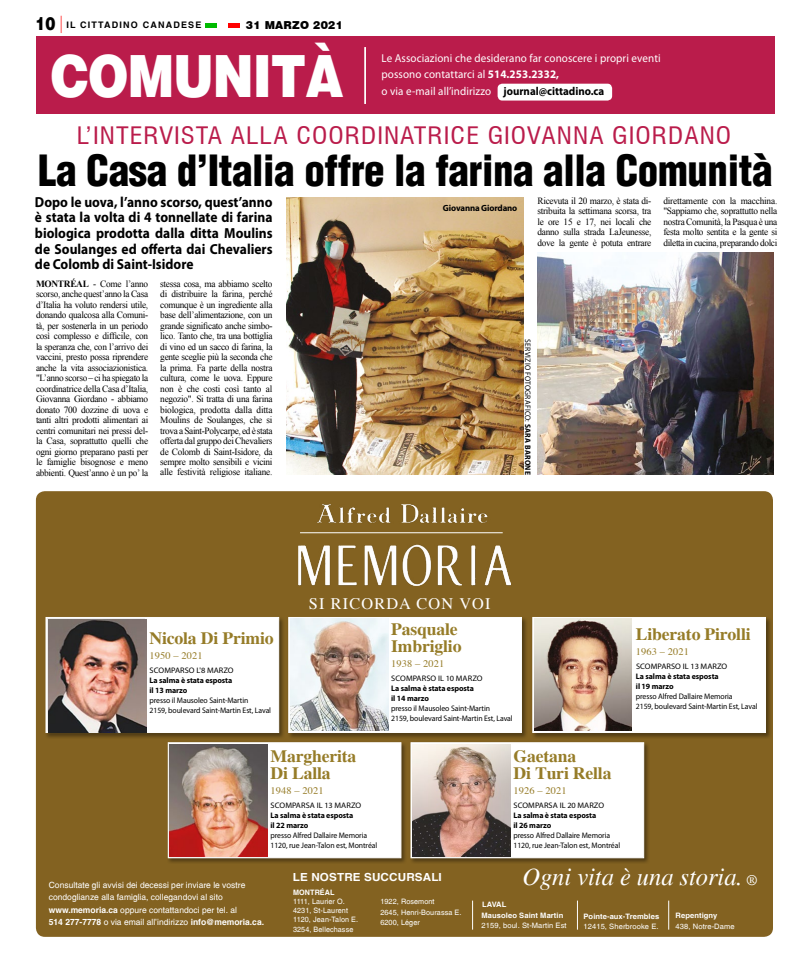
<style>
.page{position:relative;width:792px;height:972px;background:#fff}
.page>*{position:absolute;margin:0;border:0;box-sizing:border-box;transform-origin:0 0}
.t1{font:58.3px "Switzerland Black Plain";letter-spacing:-.02em;color:#fff;scale:.84 1}
.t2{font:42px "Switzerland Cond Black Plain";letter-spacing:-.01em;color:#000}
.t3{font:italic 24.6px "Times";color:#fff}
.t4{font:condensed 23.5px "Swiss 721 BT";letter-spacing:.04em;color:#ba1c4b;scale:1.11 1}
.t5{font:700 17px/17px "Times";letter-spacing:-.01em;color:#967c28;scale:1.04 1}
.t6{font:16px "Times";letter-spacing:.07em;color:#fff}
.t7{font:700 14.6px/15.7px "Myriad Pro";color:#000;text-align:justify;scale:.93 1}
.t8{font:11.5px/16.7px "Myriad Pro";letter-spacing:.01em;color:#fff;scale:.96 1}
.t9{font:700 11.1px "Switzerland";letter-spacing:.01em;color:#fff;scale:1.05 1}
.t10{font:900 11px "Swiss 721 BT";letter-spacing:.02em;color:#000}
.t11{font:10px "Times";letter-spacing:.01em;color:#967c28;scale:1.04 1}
.t12{font:9.5px/10.5px "Times New Roman";letter-spacing:-.03em;color:#000;text-align:justify}
.t13{font:700 9px "Switzerland";letter-spacing:.13em;color:#000}
.t14{font:700 9px "Myriad Pro";letter-spacing:-.015em;color:#000}
.t15{font:8.6px/12.6px "Switzerland Plain";color:#fff}
.t16{font:700 8.6px "Switzerland";color:#fff}
.t17{font:8px/10px "Myriad Pro";letter-spacing:-.01em;color:#000}
.t18{font:700 8px/10px "Myriad Pro";letter-spacing:-.01em;color:#000}
.t19{font:8px "Myriad Pro";letter-spacing:.01em;color:#000;scale:1.04 1}
.t20{font:8px "Myriad Pro";letter-spacing:.03em;color:#000;scale:.95 1}
.t21{font:7.4px/9.3px "Switzerland Plain";letter-spacing:.01em;color:#fff}
.t22{font:700 7.4px/11.4px "Switzerland";letter-spacing:.01em;color:#fff}
.s1{font-family:"Switzerland Black Plain";font-weight:400;font-size:18px}
.s2{font-family:"Swiss 721 BT";font-weight:400;font-stretch:condensed;font-size:17.3px;color:#f00}
.s3{font-weight:700}
.s4{font-weight:700;color:#000}
.s5{font-family:"Switzerland";font-weight:700}
.s6{font-family:"Switzerland Plain";font-weight:400}
.s7{font-size:14.8px}
</style>
<div class="page">
<div style="left:206px;top:23px;width:11px;height:5px;background:#00ba00"></div>
<div style="left:229px;top:23px;width:11px;height:5px;background:#f00"></div>
<div style="left:36px;top:36px;width:738px;height:77px;background:#ba1c4b"></div>
<div style="left:498px;top:84px;width:114px;height:17px;background:#fff;border-radius:5px"></div>
<hr style="left:365px;top:47px;width:1px;height:57px;background:#fff">
<div style="left:36px;top:491px;width:737px;height:446px;background:#836221;border-radius:9px"></div>
<div style="left:45px;top:616px;width:240px;height:123px;background:#000;opacity:.4"></div>
<div style="left:46px;top:617px;width:233px;height:116px;background:#fff;border:1px solid #fff"></div>
<div style="left:167px;top:741px;width:240px;height:123px;background:#000;opacity:.4"></div>
<div style="left:168px;top:742px;width:233px;height:116px;background:#fff;border:1px solid #fff"></div>
<div style="left:287px;top:616px;width:241px;height:123px;background:#000;opacity:.4"></div>
<div style="left:288px;top:617px;width:234px;height:116px;background:#fff;border:1px solid #fff"></div>
<div style="left:410px;top:741px;width:240px;height:123px;background:#000;opacity:.4"></div>
<div style="left:411px;top:742px;width:233px;height:116px;background:#fff;border:1px solid #fff"></div>
<div style="left:531px;top:616px;width:241px;height:123px;background:#000;opacity:.4"></div>
<div style="left:532px;top:617px;width:234px;height:116px;background:#fff;border:1px solid #fff"></div>
<img style="left:298px;top:505px;width:212px;height:81px">
<hr style="left:300px;top:532px;width:203px;height:1px;background:#fff">
<svg style="left:472px;top:901px;width:1px;height:29px"></svg>
<svg style="left:577px;top:901px;width:1px;height:29px"></svg>
<svg style="left:669px;top:901px;width:1px;height:29px"></svg>
<img style="left:48px;top:620px;width:98px;height:112px">
<img style="left:170px;top:745px;width:97px;height:112px">
<img style="left:290px;top:619px;width:98px;height:112px">
<img style="left:413px;top:745px;width:97px;height:112px">
<img style="left:534px;top:619px;width:98px;height:112px">
<img style="left:537px;top:253px;width:237px;height:222px">
<img style="left:286px;top:198px;width:237px;height:277px">
<p class="t13" style="left:36px;top:20px;width:168px"><span class="s1">10</span> <span class="s2">|</span> IL CITTADINO CANADESE</p>
<p class="t10" style="left:246px;top:19px;width:98px">31 MARZO 2021</p>
<h1 class="t1" style="left:51px;top:38px;width:350px">COMUNITÀ</h1>
<p class="t8" style="left:382px;top:49px;width:292px">Le Associazioni che desiderano far conoscere i propri eventi possono contattarci al <span class="s3">514.253.2332,<br></span>o via e-mail all’indirizzo <span class="s4">journal@cittadino.ca</span></p>
<h3 class="t4" style="left:77px;top:121px;width:591px">L’INTERVISTA ALLA COORDINATRICE GIOVANNA GIORDANO</h3>
<h2 class="t2" style="left:38px;top:144px;width:736px">La Casa d’Italia offre la farina alla Comunità</h2>
<h3 class="t7" style="left:35px;top:193px;width:257px">Dopo le uova, l’anno scorso, quest’anno è stata la volta di 4 tonnellate di farina biologica prodotta dalla ditta Moulins de Soulanges ed offerta dai Chevaliers de Colomb di Saint-Isidore</h3>
<p class="t12" style="left:537px;top:195px;width:115px">Ricevuta il 20 marzo, è stata di&shy;stribuita la settimana scorsa, tra le ore 15 e 17, nei locali che danno sulla strada LaJeunesse, dove la gente è potuta entrare</p>
<p class="t12" style="left:663px;top:195px;width:116px">direttamente con la macchina. "Sappiamo che, soprattutto nella nostra Comunità, la Pasqua è una festa molto sentita e la gente si diletta in cucina, preparando dolci</p>
<p class="t14" style="left:443px;top:202px;width:76px">Giovanna Giordano</p>
<p class="t12" style="left:36px;top:278px;width:114px"><span class="s3">MONTRÉAL</span> - Come l’anno scorso, anche quest’anno la Casa d’Italia ha voluto rendersi utile, donando qualcosa alla Comuni&shy;tà, per sostenerla in un periodo così complesso e difficile, con la speranza che, con l’arrivo dei vaccini, presto possa riprendere anche la vita associazionistica. "L’anno scorso – ci ha spiegato la coordinatrice della Casa d’Italia, Giovanna Giordano - abbiamo donato 700 dozzine di uova e tanti altri prodotti alimentari ai centri comunitari nei pressi del&shy;la Casa, soprattutto quelli che ogni giorno preparano pasti per le famiglie bisognose e meno abbienti. Quest’anno è un po’ la</p>
<p class="t12" style="left:160px;top:278px;width:114px">stessa cosa, ma abbiamo scelto di distribuire la farina, perché comunque è un ingrediente alla base dell’alimentazione, con un grande significato anche simbo&shy;lico. Tanto che, tra una bottiglia di vino ed un sacco di farina, la gente sceglie più la seconda che la prima. Fa parte della nostra cultura, come le uova. Eppure non è che costi così tanto al negozio". Si tratta di una farina biologica, prodotta dalla ditta Moulins de Soulanges, che si trova a Saint-Polycarpe, ed è stata offerta dal gruppo dei Chevaliers de Colomb di Saint-Isidore, da sempre molto sensibili e vicini alle festività religiose italiane.</p>
<p class="t20" style="left:533px;top:339px;width:144px;rotate:90deg">SERVIZIO FOTOGRAFICO: <span class="s3">SARA BARONE</span></p>
<h3 class="t6" style="left:309px;top:589px;width:183px">SI RICORDA CON VOI</h3>
<h3 class="t5" style="left:150px;top:629px;width:121px">Nicola Di Primio</h3>
<p class="t11" style="left:150px;top:646px;width:53px">1950 – 2021</p>
<p class="t19" style="left:150px;top:665px;width:82px">SCOMPARSO L'8 MARZO</p>
<p class="t18" style="left:150px;top:675px;width:84px">La salma è stata esposta il 13 marzo</p>
<p class="t17" style="left:150px;top:695px;width:123px">presso il Mausoleo Saint-Martin<br>2159, boulevard Saint-Martin Est, Laval</p>
<h3 class="t5" style="left:271px;top:747px;width:84px">Margherita<br>Di Lalla</h3>
<p class="t11" style="left:271px;top:781px;width:53px">1948 – 2021</p>
<p class="t19" style="left:271px;top:800px;width:89px">SCOMPARSA IL 13 MARZO</p>
<p class="t18" style="left:271px;top:810px;width:84px">La salma è stata esposta il 22 marzo</p>
<p class="t17" style="left:271px;top:830px;width:108px">presso Alfred Dallaire Memoria<br>1120, rue Jean-Talon est, Montréal</p>
<h3 class="t5" style="left:391px;top:620px;width:69px">Pasquale<br>Imbriglio</h3>
<p class="t11" style="left:391px;top:654px;width:53px">1938 – 2021</p>
<p class="t19" style="left:391px;top:673px;width:89px">SCOMPARSO IL 10 MARZO</p>
<p class="t18" style="left:391px;top:683px;width:84px">La salma è stata esposta il 14 marzo</p>
<p class="t17" style="left:391px;top:703px;width:123px">presso il Mausoleo Saint-Martin<br>2159, boulevard Saint-Martin Est, Laval</p>
<h3 class="t5" style="left:513px;top:747px;width:96px">Gaetana<br>Di Turi Rella</h3>
<p class="t11" style="left:513px;top:781px;width:53px">1926 – 2021</p>
<p class="t19" style="left:514px;top:800px;width:89px">SCOMPARSA IL 20 MARZO</p>
<p class="t18" style="left:513px;top:810px;width:84px">La salma è stata esposta il 26 marzo</p>
<p class="t17" style="left:513px;top:830px;width:108px">presso Alfred Dallaire Memoria<br>1120, rue Jean-Talon est, Montréal</p>
<h3 class="t5" style="left:636px;top:626px;width:112px">Liberato Pirolli</h3>
<p class="t11" style="left:636px;top:643px;width:53px">1963 – 2021</p>
<p class="t19" style="left:636px;top:662px;width:89px">SCOMPARSO IL 13 MARZO</p>
<p class="t18" style="left:636px;top:671px;width:84px">La salma è stata esposta il 19 marzo</p>
<p class="t17" style="left:636px;top:692px;width:123px">presso Alfred Dallaire Memoria<br>2159, boulevard Saint-Martin Est, Laval</p>
<p class="t15" style="left:49px;top:878px;width:198px">Consultate gli avvisi dei decessi per inviare le vostre condoglianze alla famiglia, collegandovi al sito <span class="s5">www.memoria.ca</span> oppure contattandoci per tel. al</p>
<p class="t16" style="left:49px;top:917px;width:217px">514 277-7778 <span class="s6">o via email all’indirizzo</span> info@memoria.ca.</p>
<h3 class="t3" style="left:523px;top:863px;width:236px">Ogni vita è una storia. <span class="s7">®</span></h3>
<p class="t9" style="left:293px;top:871px;width:143px">LE NOSTRE SUCCURSALI</p>
<p class="t22" style="left:293px;top:886px;width:43px">MONTRÉAL</p>
<p class="t21" style="left:293px;top:897px;width:67px">1111, Laurier O.<br>4231, St-Laurent<br>1120, Jean-Talon E.<br>3254, Bellechasse</p>
<p class="t21" style="left:380px;top:897px;width:83px;line-height:10.2px">1922, Rosemont<br>2645, Henri-Bourassa E.<br>6200, Léger</p>
<p class="t22" style="left:482px;top:898px;width:83px">LAVAL<br>Mausoleo Saint Martin</p>
<p class="t22" style="left:676px;top:910px;width:43px">Repentigny</p>
<p class="t21" style="left:676px;top:921px;width:61px">438, Notre-Dame</p>
<p class="t22" style="left:584px;top:910px;width:77px">Pointe-aux-Trembles</p>
<p class="t21" style="left:584px;top:922px;width:77px">12415, Sherbrooke E.</p>
<p class="t21" style="left:482px;top:921px;width:87px">2159, boul. St-Martin Est</p>
</div>
